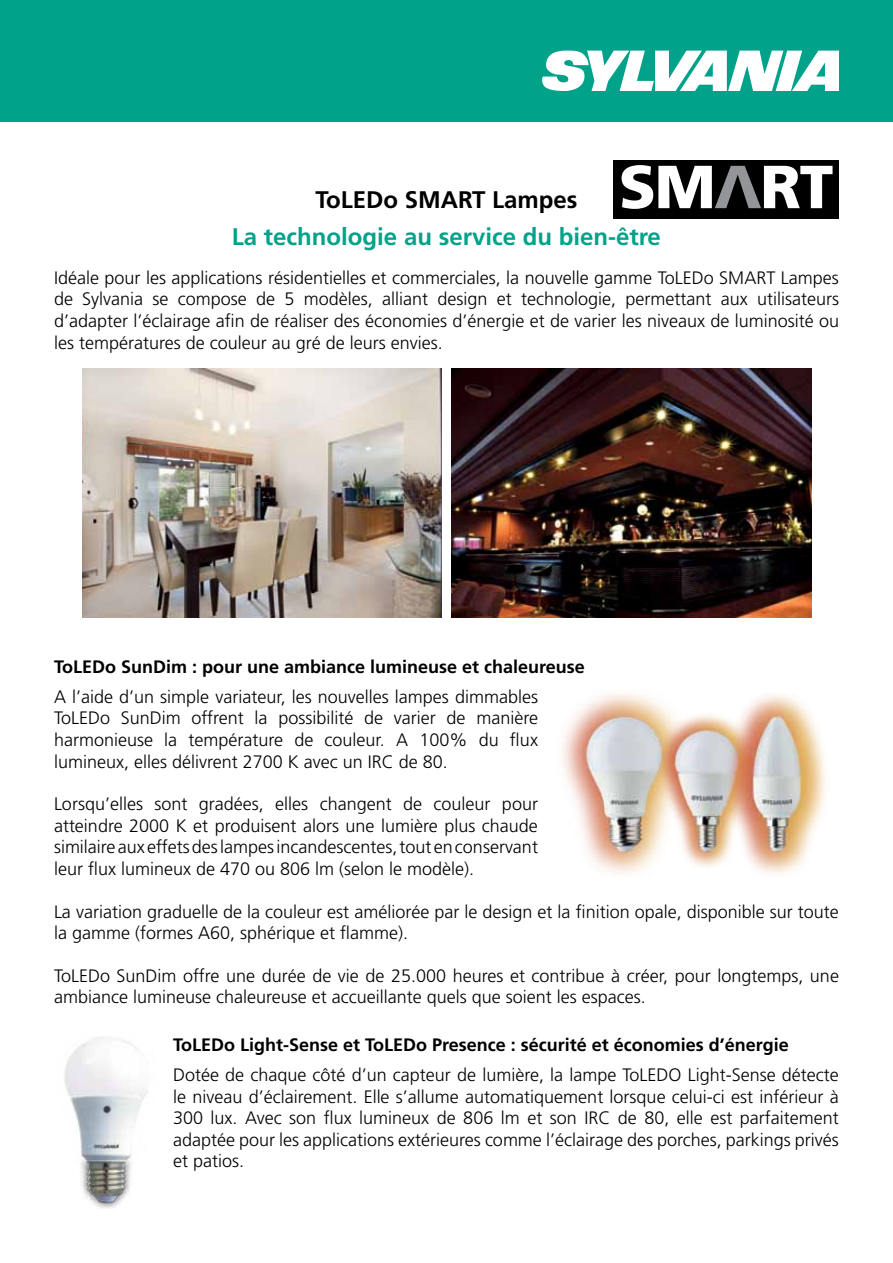
<style>
.page{position:relative;width:893px;height:1263px;background:#fff}
.page>*{position:absolute;margin:0;border:0;box-sizing:border-box;transform-origin:0 0}
.t1{font:700 24px "Frutiger";color:#00a28a}
.t2{font:700 24px "Frutiger";color:#000}
.t3{font:300 18px/21.6px "Frutiger";color:#000;text-align:justify}
.t4{font:700 18px "Frutiger";color:#000}
</style>
<div class="page">
<div style="left:0;top:0;width:893px;height:121px;background:#00a28a"></div>
<svg style="left:542px;top:51px;width:297px;height:40px"></svg>
<div style="left:614px;top:160px;width:225px;height:58px;background:#000"></div>
<svg style="left:622px;top:165px;width:210px;height:44px"></svg>
<img style="left:83px;top:369px;width:359px;height:248px">
<img style="left:452px;top:369px;width:359px;height:248px">
<img style="left:562px;top:693px;width:94px;height:181px">
<img style="left:640px;top:701px;width:84px;height:173px">
<img style="left:724px;top:695px;width:101px;height:179px">
<img style="left:64px;top:1037px;width:83px;height:172px">
<h1 class="t2" style="left:315px;top:185px;width:142px">ToLEDo SMART</h1>
<h1 class="t2" style="left:492px;top:185px;width:87px">Lampes</h1>
<h1 class="t1" style="left:232px;top:223px;width:430px">La technologie au service du bien-être</h1>
<p class="t3" style="left:54px;top:267px;width:786px">Idéale pour les applications résidentielles et commerciales, la nouvelle gamme ToLEDo SMART Lampes de Sylvania se compose de 5 modèles, alliant design et technologie, permettant aux utilisateurs d’adapter l’éclairage afin de réaliser des économies d’énergie et de varier les niveaux de luminosité ou les températures de couleur au gré de leurs envies.</p>
<p class="t4" style="left:54px;top:656px;width:532px">ToLEDo SunDim : pour une ambiance lumineuse et chaleureuse</p>
<p class="t3" style="left:54px;top:686px;width:486px">A l’aide d’un simple variateur, les nouvelles lampes dimmables ToLEDo SunDim offrent la possibilité de varier de manière harmonieuse la température de couleur. A 100% du flux lumineux, elles délivrent 2700 K avec un IRC de 80.</p>
<p class="t3" style="left:54px;top:793px;width:485px">Lorsqu’elles sont gradées, elles changent de couleur pour atteindre 2000 K et produisent alors une lumière plus chaude similaire aux effets des lampes incandescentes, tout en conservant leur flux lumineux de 470 ou 806 lm (selon le modèle).</p>
<p class="t3" style="left:54px;top:900px;width:786px">La variation graduelle de la couleur est améliorée par le design et la finition opale, disponible sur toute la gamme (formes A60, sphérique et flamme).</p>
<p class="t3" style="left:54px;top:965px;width:786px">ToLEDo SunDim offre une durée de vie de 25.000 heures et contribue à créer, pour longtemps, une ambiance lumineuse chaleureuse et accueillante quels que soient les espaces.</p>
<p class="t4" style="left:173px;top:1034px;width:617px">ToLEDo Light-Sense et ToLEDo Presence : sécurité et économies d’énergie</p>
<p class="t3" style="left:173px;top:1064px;width:667px">Dotée de chaque côté d’un capteur de lumière, la lampe ToLEDO Light-Sense détecte le niveau d’éclairement. Elle s’allume automatiquement lorsque celui-ci est inférieur à 300 lux. Avec son flux lumineux de 806 lm et son IRC de 80, elle est parfaitement adaptée pour les applications extérieures comme l’éclairage des porches, parkings privés et patios.</p>
</div>
